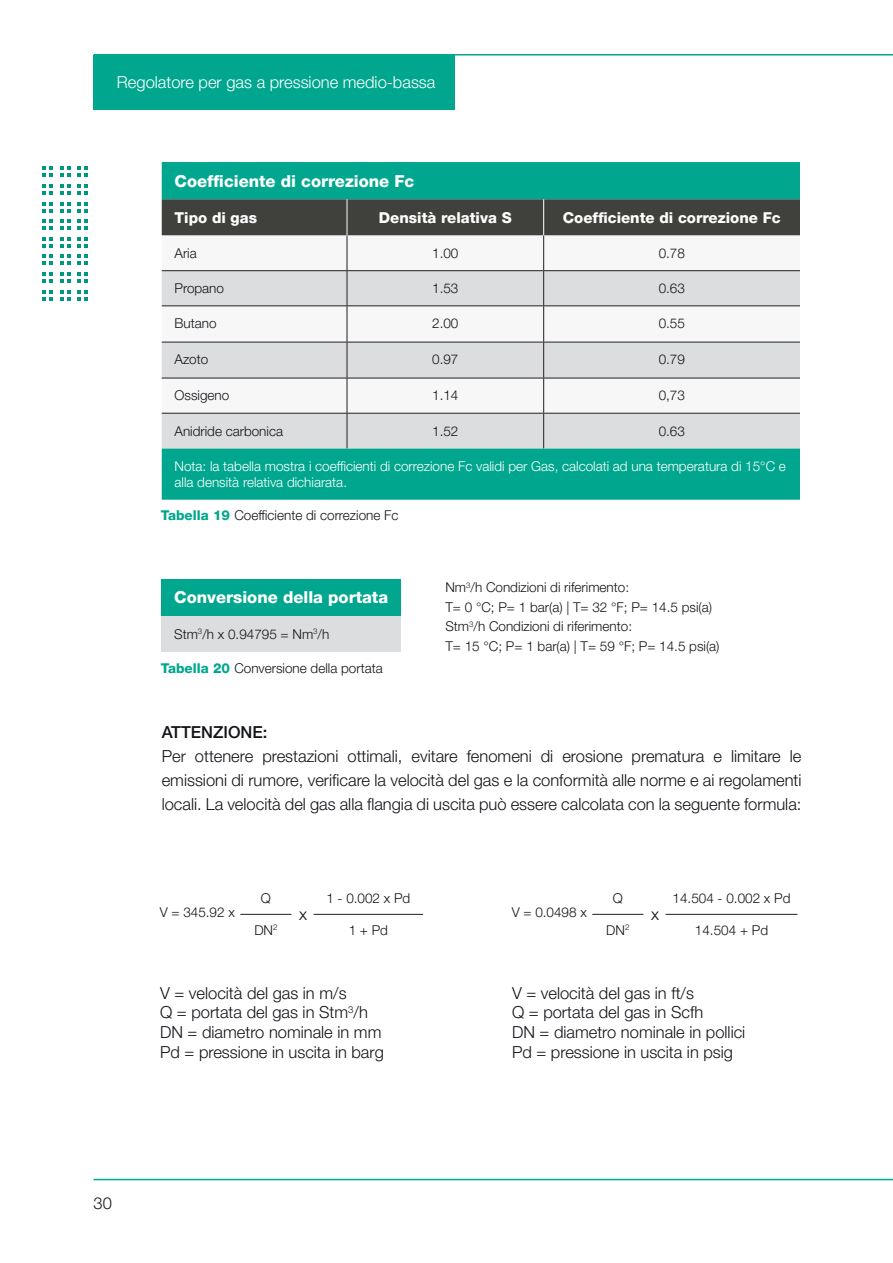
<style>
.page{position:relative;width:893px;height:1263px;background:#fff}
.page>*{position:absolute;margin:0;border:0;box-sizing:border-box;transform-origin:0 0}
.Testo{font:300 16.5px/24px "Helvetica Neue LT Pro";color:#121418;text-align:justify}
.testo_sciolto{font:300 16.5px "Helvetica Neue LT Pro";color:#121418}
.titoli_tabella_bianco{font:800 16.5px "Helvetica Neue LT Pro";color:#fff}
.t1{font:300 16.5px "Helvetica Neue LT Pro";color:#fff}
.Testo-2{font:500 16.5px "Helvetica Neue LT Pro";color:#121418}
.titolo_tabella_bianco_piccolo{font:800 15px "Helvetica Neue LT Pro";color:#fff}
.Testo-3{font:300 13.5px "Helvetica Neue LT Pro";color:#121418}
.testo_tabella{font:300 13.5px/16.2px "Helvetica Neue LT Pro";color:#fff}
.testo_tabella-2{font:300 13.5px "Helvetica Neue LT Pro";color:#121418}
.testo_sciolto-2{font:300 13.5px "Helvetica Neue LT Pro";color:#121418}
.s1{font-weight:800;color:#00a78e}
</style>
<div class="page">
<div style="left:94px;top:55px;width:361px;height:55px;background:#00a78e"></div>
<hr style="left:94px;top:1179px;width:799px;height:1px;background:#00a78e">
<hr style="left:94px;top:54px;width:799px;height:2px;background:#00a78e">
<svg style="left:42px;top:167px;width:11px;height:10px"></svg>
<svg style="left:60px;top:167px;width:11px;height:10px"></svg>
<svg style="left:78px;top:167px;width:10px;height:10px"></svg>
<svg style="left:42px;top:184px;width:11px;height:11px"></svg>
<svg style="left:60px;top:184px;width:11px;height:11px"></svg>
<svg style="left:78px;top:184px;width:10px;height:11px"></svg>
<svg style="left:42px;top:202px;width:11px;height:10px"></svg>
<svg style="left:60px;top:202px;width:11px;height:10px"></svg>
<svg style="left:78px;top:202px;width:10px;height:10px"></svg>
<svg style="left:42px;top:219px;width:11px;height:11px"></svg>
<svg style="left:60px;top:219px;width:11px;height:11px"></svg>
<svg style="left:78px;top:219px;width:10px;height:11px"></svg>
<svg style="left:42px;top:237px;width:11px;height:11px"></svg>
<svg style="left:60px;top:237px;width:11px;height:11px"></svg>
<svg style="left:78px;top:237px;width:10px;height:11px"></svg>
<svg style="left:42px;top:255px;width:11px;height:10px"></svg>
<svg style="left:60px;top:255px;width:11px;height:10px"></svg>
<svg style="left:78px;top:255px;width:10px;height:10px"></svg>
<svg style="left:42px;top:272px;width:11px;height:11px"></svg>
<svg style="left:60px;top:272px;width:11px;height:11px"></svg>
<svg style="left:78px;top:272px;width:10px;height:11px"></svg>
<svg style="left:42px;top:290px;width:11px;height:10px"></svg>
<svg style="left:60px;top:290px;width:11px;height:10px"></svg>
<svg style="left:78px;top:290px;width:10px;height:10px"></svg>
<div style="left:162px;top:162px;width:638px;height:338px;background:#00a78e"></div>
<div style="left:162px;top:199px;width:638px;height:37px;background:#40403d"></div>
<svg style="left:162px;top:236px;width:638px;height:34px"></svg>
<svg style="left:162px;top:271px;width:638px;height:177px;fill:#dcdddf"></svg>
<hr style="left:347px;top:199px;width:1px;height:37px;background:#fff">
<hr style="left:543px;top:199px;width:1px;height:37px;background:#fff">
<hr style="left:347px;top:236px;width:1px;height:34px;background:#231f20">
<hr style="left:543px;top:236px;width:1px;height:34px;background:#231f20">
<hr style="left:162px;top:270px;width:185px;height:1px;background:#231f20">
<hr style="left:347px;top:270px;width:197px;height:1px;background:#231f20">
<hr style="left:347px;top:271px;width:1px;height:34px;background:#231f20">
<hr style="left:544px;top:270px;width:256px;height:1px;background:#231f20">
<hr style="left:543px;top:271px;width:1px;height:34px;background:#231f20">
<hr style="left:162px;top:305px;width:185px;height:1px;background:#231f20">
<hr style="left:347px;top:305px;width:197px;height:1px;background:#231f20">
<hr style="left:347px;top:306px;width:1px;height:36px;background:#231f20">
<hr style="left:544px;top:305px;width:256px;height:1px;background:#231f20">
<hr style="left:543px;top:306px;width:1px;height:36px;background:#231f20">
<hr style="left:162px;top:342px;width:185px;height:1px;background:#231f20">
<hr style="left:347px;top:342px;width:197px;height:1px;background:#231f20">
<hr style="left:347px;top:342px;width:1px;height:36px;background:#231f20">
<hr style="left:544px;top:342px;width:256px;height:1px;background:#231f20">
<hr style="left:543px;top:342px;width:1px;height:36px;background:#231f20">
<hr style="left:162px;top:378px;width:185px;height:1px;background:#231f20">
<hr style="left:347px;top:378px;width:197px;height:1px;background:#231f20">
<hr style="left:347px;top:378px;width:1px;height:35px;background:#231f20">
<hr style="left:544px;top:378px;width:256px;height:1px;background:#231f20">
<hr style="left:543px;top:378px;width:1px;height:35px;background:#231f20">
<hr style="left:162px;top:413px;width:185px;height:1px;background:#231f20">
<hr style="left:347px;top:413px;width:197px;height:1px;background:#231f20">
<hr style="left:347px;top:414px;width:1px;height:34px;background:#231f20">
<hr style="left:544px;top:413px;width:256px;height:1px;background:#231f20">
<hr style="left:543px;top:414px;width:1px;height:34px;background:#231f20">
<div style="left:161px;top:579px;width:240px;height:37px;background:#00a78e"></div>
<div style="left:161px;top:616px;width:240px;height:35px;background:#dcdddf"></div>
<hr style="left:592px;top:914px;width:51px;height:1px;background:#231f20">
<hr style="left:665px;top:914px;width:132px;height:1px;background:#231f20">
<hr style="left:240px;top:914px;width:51px;height:1px;background:#231f20">
<hr style="left:314px;top:914px;width:109px;height:1px;background:#231f20">
<p class="t1" style="left:117px;top:72px;width:320px">Regolatore per gas a pressione medio-bassa</p>
<p class="titoli_tabella_bianco" style="left:174px;top:171px;width:241px">Coefficiente di correzione Fc</p>
<p class="titolo_tabella_bianco_piccolo" style="left:174px;top:209px;width:84px">Tipo di gas</p>
<p class="titolo_tabella_bianco_piccolo" style="left:379px;top:209px;width:134px">Densità relativa S</p>
<p class="titolo_tabella_bianco_piccolo" style="left:563px;top:209px;width:220px">Coefficiente di correzione Fc</p>
<p class="testo_tabella-2" style="left:174px;top:245px;width:24px">Aria</p>
<p class="testo_tabella-2" style="left:432px;top:245px;width:28px">1.00</p>
<p class="testo_tabella-2" style="left:659px;top:245px;width:28px">0.78</p>
<p class="testo_tabella-2" style="left:174px;top:280px;width:51px">Propano</p>
<p class="testo_tabella-2" style="left:432px;top:280px;width:28px">1.53</p>
<p class="testo_tabella-2" style="left:659px;top:280px;width:28px">0.63</p>
<p class="testo_tabella-2" style="left:174px;top:315px;width:44px">Butano</p>
<p class="testo_tabella-2" style="left:432px;top:315px;width:28px">2.00</p>
<p class="testo_tabella-2" style="left:659px;top:315px;width:28px">0.55</p>
<p class="testo_tabella-2" style="left:174px;top:351px;width:35px">Azoto</p>
<p class="testo_tabella-2" style="left:432px;top:351px;width:28px">0.97</p>
<p class="testo_tabella-2" style="left:659px;top:351px;width:28px">0.79</p>
<p class="testo_tabella-2" style="left:174px;top:387px;width:56px">Ossigeno</p>
<p class="testo_tabella-2" style="left:432px;top:387px;width:28px">1.14</p>
<p class="testo_tabella-2" style="left:659px;top:387px;width:28px">0,73</p>
<p class="testo_tabella-2" style="left:174px;top:422px;width:110px">Anidride carbonica</p>
<p class="testo_tabella-2" style="left:432px;top:422px;width:28px">1.52</p>
<p class="testo_tabella-2" style="left:659px;top:422px;width:28px">0.63</p>
<p class="testo_tabella" style="left:174px;top:458px;width:613px">Nota: la tabella mostra i coefficienti di correzione Fc validi per Gas, calcolati ad una temperatura di 15°C e alla densità relativa dichiarata.</p>
<p class="Testo-3" style="left:161px;top:507px;width:239px"><span class="s1">Tabella 19</span> Coefficiente di correzione Fc</p>
<p class="titoli_tabella_bianco" style="left:174px;top:588px;width:215px">Conversione della portata</p>
<p class="testo_tabella-2" style="left:174px;top:626px;width:157px">Stm<sup>3</sup>/h x 0.94795 = Nm<sup>3</sup>/h</p>
<p class="Testo-3" style="left:161px;top:660px;width:223px"><span class="s1">Tabella 20</span> Conversione della portata</p>
<p class="Testo-3" style="left:445px;top:579px;width:185px">Nm<sup>3</sup>/h Condizioni di riferimento:</p>
<p class="Testo-3" style="left:445px;top:598px;width:268px">T= 0 °C; P= 1 bar(a) | T= 32 °F; P= 14.5 psi(a)</p>
<p class="Testo-3" style="left:445px;top:618px;width:188px">Stm<sup>3</sup>/h Condizioni di riferimento:</p>
<p class="Testo-3" style="left:445px;top:637px;width:276px">T= 15 °C; P= 1 bar(a) | T= 59 °F; P= 14.5 psi(a)</p>
<p class="Testo-2" style="left:162px;top:722px;width:107px">ATTENZIONE:</p>
<p class="Testo" style="left:162px;top:744px;width:641px">Per ottenere prestazioni ottimali, evitare fenomeni di erosione prematura e limitare le emissioni di rumore, verificare la velocità del gas e la conformità alle norme e ai regolamenti locali. La velocità del gas alla flangia di uscita può essere calcolata con la seguente formula:</p>
<p class="testo_sciolto-2" style="left:261px;top:890px;width:12px">Q</p>
<p class="testo_sciolto-2" style="left:326px;top:890px;width:86px">1 - 0.002 x Pd</p>
<p class="testo_sciolto-2" style="left:254px;top:922px;width:25px">DN<sup>2</sup></p>
<p class="testo_sciolto-2" style="left:349px;top:922px;width:41px">1 + Pd</p>
<p class="testo_sciolto-2" style="left:160px;top:904px;width:77px">V = 345.92 x</p>
<p class="testo_sciolto" style="left:299px;top:904px;width:9px">x</p>
<p class="testo_sciolto" style="left:160px;top:982px;width:188px">V = velocità del gas in m/s</p>
<p class="testo_sciolto" style="left:160px;top:1002px;width:209px">Q = portata del gas in Stm<sup>3</sup>/h</p>
<p class="testo_sciolto" style="left:160px;top:1022px;width:223px">DN = diametro nominale in mm</p>
<p class="testo_sciolto" style="left:160px;top:1042px;width:225px">Pd = pressione in uscita in barg</p>
<p class="Testo" style="left:94px;top:1191px;width:20px">30</p>
<p class="testo_sciolto-2" style="left:613px;top:890px;width:12px">Q</p>
<p class="testo_sciolto-2" style="left:673px;top:890px;width:119px">14.504 - 0.002 x Pd</p>
<p class="testo_sciolto-2" style="left:606px;top:922px;width:25px">DN<sup>2</sup></p>
<p class="testo_sciolto-2" style="left:695px;top:922px;width:75px">14.504 + Pd</p>
<p class="testo_sciolto-2" style="left:512px;top:904px;width:77px">V = 0.0498 x</p>
<p class="testo_sciolto" style="left:651px;top:904px;width:9px">x</p>
<p class="testo_sciolto" style="left:512px;top:982px;width:183px">V = velocità del gas in ft/s</p>
<p class="testo_sciolto" style="left:512px;top:1002px;width:193px">Q = portata del gas in Scfh</p>
<p class="testo_sciolto" style="left:512px;top:1022px;width:235px">DN = diametro nominale in pollici</p>
<p class="testo_sciolto" style="left:512px;top:1042px;width:223px">Pd = pressione in uscita in psig</p>
</div>
